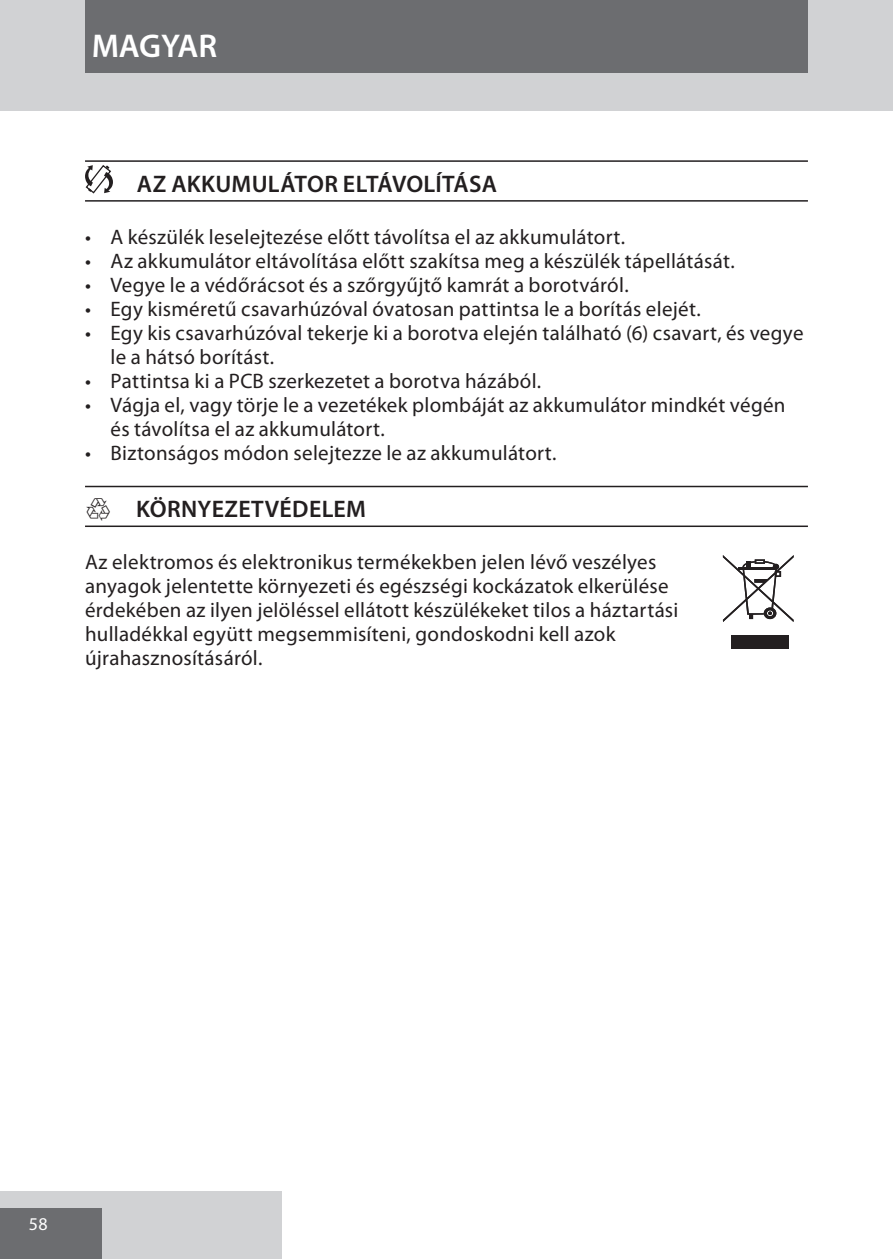
<style>
.page{position:relative;width:893px;height:1259px;background:#fff}
.page>*{position:absolute;margin:0;border:0;box-sizing:border-box;transform-origin:0 0}
.t1{font:600 33px "Myriad Pro";letter-spacing:-.005em;color:#fff}
.t2{font:600 24px "Myriad Pro";letter-spacing:.01em;color:#231f20}
.t3{font:21px/24px "Myriad Pro";letter-spacing:.015em;color:#231f20}
.t4{font:18px "Myriad Pro";color:#fff}
.s1{font-family:"Myriad Points";font-weight:400}
</style>
<div class="page">
<div style="left:0;top:0;width:893px;height:111px;background:#d1d2d4"></div>
<div style="left:0;top:1191px;width:282px;height:68px;background:#d1d2d4"></div>
<div style="left:0;top:1208px;width:102px;height:51px;background:#6c6d70"></div>
<div style="left:85px;top:0;width:723px;height:73px;background:#6c6d70"></div>
<hr style="left:85px;top:160px;width:723px;height:2px;background:#231f20">
<hr style="left:85px;top:200px;width:723px;height:2px;background:#231f20">
<hr style="left:85px;top:486px;width:723px;height:1px;background:#231f20">
<hr style="left:85px;top:525px;width:723px;height:2px;background:#231f20">
<svg style="left:85px;top:165px;width:28px;height:29px"></svg>
<svg style="left:723px;top:555px;width:71px;height:93px"></svg>
<hr style="left:739px;top:567px;width:36px;height:2px;background:#231f20">
<h1 class="t1" style="left:92px;top:25px;width:127px">MAGYAR</h1>
<p class="t2" style="left:137px;top:168px;width:361px">AZ AKKUMULÁTOR ELTÁVOLÍTÁSA</p>
<p class="t3" style="left:85px;top:224px;width:542px">• A készülék leselejtezése előtt távolítsa el az akkumulátort.</p>
<p class="t3" style="left:85px;top:248px;width:651px">• Az akkumulátor eltávolítása előtt szakítsa meg a készülék tápellátását.</p>
<p class="t3" style="left:85px;top:272px;width:545px">• Vegye le a védőrácsot és a szőrgyűjtő kamrát a borotváról.</p>
<p class="t3" style="left:85px;top:296px;width:617px">• Egy kisméretű csavarhúzóval óvatosan pattintsa le a borítás elejét.</p>
<p class="t3" style="left:111px;top:320px;width:694px;text-indent:-26px">• Egy kis csavarhúzóval tekerje ki a borotva elején található (6) csavart, és vegye le a hátsó borítást.</p>
<p class="t3" style="left:85px;top:368px;width:458px">• Pattintsa ki a PCB szerkezetet a borotva házából.</p>
<p class="t3" style="left:111px;top:392px;width:676px;text-indent:-26px">• Vágja el, vagy törje le a vezetékek plombáját az akkumulátor mindkét végén és távolítsa el az akkumulátort.</p>
<p class="t3" style="left:85px;top:440px;width:473px">• Biztonságos módon selejtezze le az akkumulátort.</p>
<p class="t2" style="left:85px;top:494px;width:283px"><span class="s1">H</span> KÖRNYEZETVÉDELEM</p>
<p class="t3" style="left:85px;top:550px;width:595px">Az elektromos és elektronikus termékekben jelen lévő veszélyes anyagok jelentette környezeti és egészségi kockázatok elkerülése érdekében az ilyen jelöléssel ellátott készülékeket tilos a háztartási hulladékkal együtt megsemmisíteni, gondoskodni kell azok újrahasznosításáról.</p>
<p class="t4" style="left:29px;top:1212px;width:20px">58</p>
</div>
